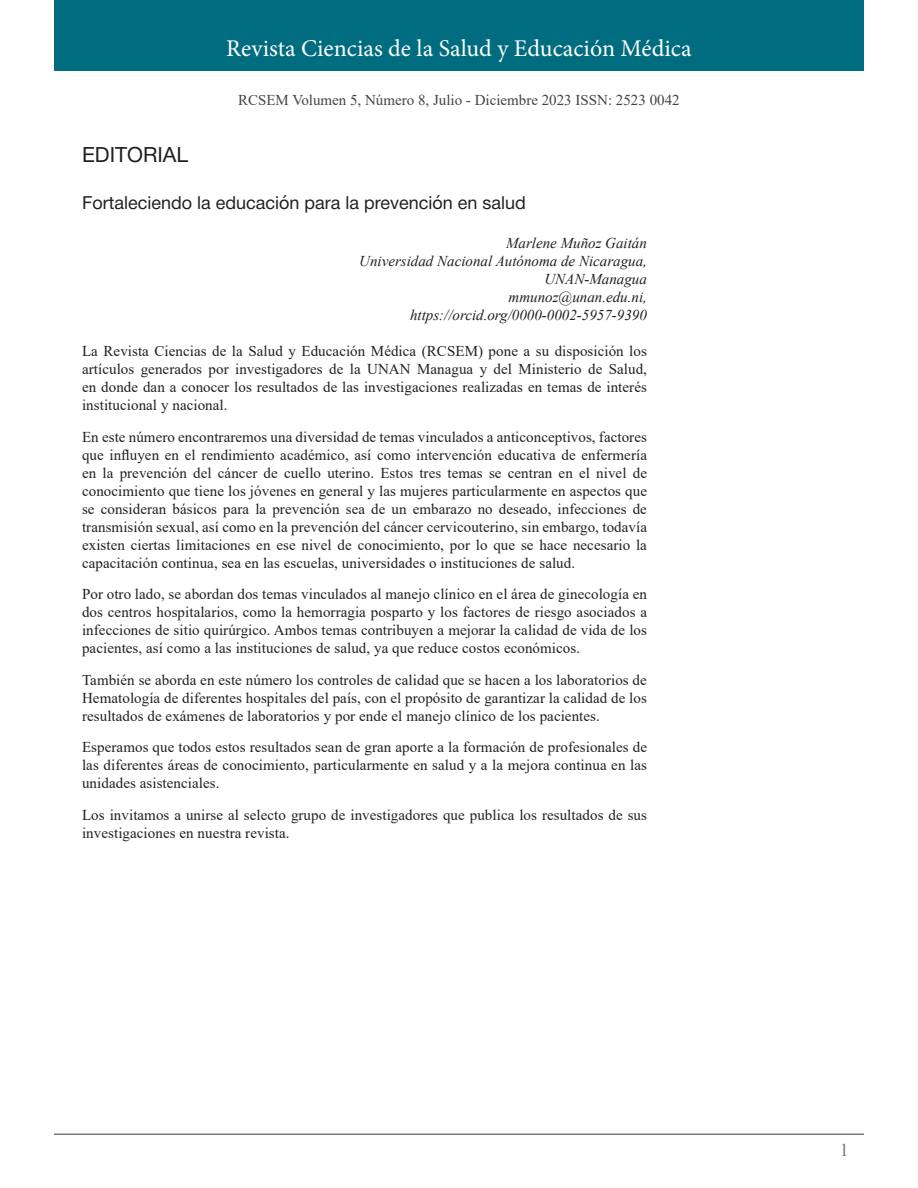
<style>
.page{position:relative;width:918px;height:1188px;background:#fff}
.page>*{position:absolute;margin:0;border:0;box-sizing:border-box;transform-origin:0 0}
.t1{font:24px "Minion Pro";color:#fff}
.t2{font:21px "Helvetica Neue";color:#231f20}
.t3{font:18px "Helvetica Neue";color:#231f20}
.t4{font:18px "Times New Roman";color:#76787b}
.t5{font:15px/18px "Times New Roman";letter-spacing:.005em;color:#231f20;text-align:justify}
.t6{font:italic 15px/18px "Times New Roman";color:#231f20;text-align:right}
.t7{font:15px "Times New Roman";color:#414445}
</style>
<div class="page">
<hr style="left:54px;top:1134px;width:810px;height:1px;background:#4b4c4d">
<div style="left:54px;top:0;width:810px;height:71px;background:#006c7f"></div>
<h1 class="t1" style="left:226px;top:33px;width:467px">Revista Ciencias de la Salud y Educación Médica</h1>
<p class="t7" style="left:238px;top:90px;width:443px">RCSEM Volumen 5, Número 8, Julio - Diciembre 2023 ISSN: 2523 0042</p>
<h2 class="t2" style="left:82px;top:139px;width:108px">EDITORIAL</h2>
<p class="t3" style="left:82px;top:189px;width:445px">Fortaleciendo la educación para la prevención en salud</p>
<p class="t6" style="left:359px;top:234px;width:289px">Marlene Muñoz Gaitán<br>Universidad Nacional Autónoma de Nicaragua,<br>UNAN-Managua<br>mmunoz@unan.edu.ni, https://orcid.org/0000-0002-5957-9390</p>
<p class="t5" style="left:82px;top:342px;width:566px">La Revista Ciencias de la Salud y Educación Médica (RCSEM) pone a su disposición los artículos generados por investigadores de la UNAN Managua y del Ministerio de Salud, en donde dan a conocer los resultados de las investigaciones realizadas en temas de interés institucional y nacional.</p>
<p class="t5" style="left:82px;top:427px;width:566px">En este número encontraremos una diversidad de temas vinculados a anticonceptivos, factores que influyen en el rendimiento académico, así como intervención educativa de enfermería en la prevención del cáncer de cuello uterino. Estos tres temas se centran en el nivel de conocimiento que tiene los jóvenes en general y las mujeres particularmente en aspectos que se consideran básicos para la prevención sea de un embarazo no deseado, infecciones de transmisión sexual, así como en la prevención del cáncer cervicouterino, sin embargo, todavía existen ciertas limitaciones en ese nivel de conocimiento, por lo que se hace necesario la capacitación continua, sea en las escuelas, universidades o instituciones de salud.</p>
<p class="t5" style="left:82px;top:585px;width:566px">Por otro lado, se abordan dos temas vinculados al manejo clínico en el área de ginecología en dos centros hospitalarios, como la hemorragia posparto y los factores de riesgo asociados a infecciones de sitio quirúrgico. Ambos temas contribuyen a mejorar la calidad de vida de los pacientes, así como a las instituciones de salud, ya que reduce costos económicos.</p>
<p class="t5" style="left:82px;top:670px;width:566px">También se aborda en este número los controles de calidad que se hacen a los laboratorios de Hematología de diferentes hospitales del país, con el propósito de garantizar la calidad de los resultados de exámenes de laboratorios y por ende el manejo clínico de los pacientes.</p>
<p class="t5" style="left:82px;top:738px;width:566px">Esperamos que todos estos resultados sean de gran aporte a la formación de profesionales de las diferentes áreas de conocimiento, particularmente en salud y a la mejora continua en las unidades asistenciales.</p>
<p class="t5" style="left:82px;top:805px;width:566px">Los invitamos a unirse al selecto grupo de investigadores que publica los resultados de sus investigaciones en nuestra revista.</p>
<p class="t4" style="left:840px;top:1137px;width:10px">1</p>
</div>
